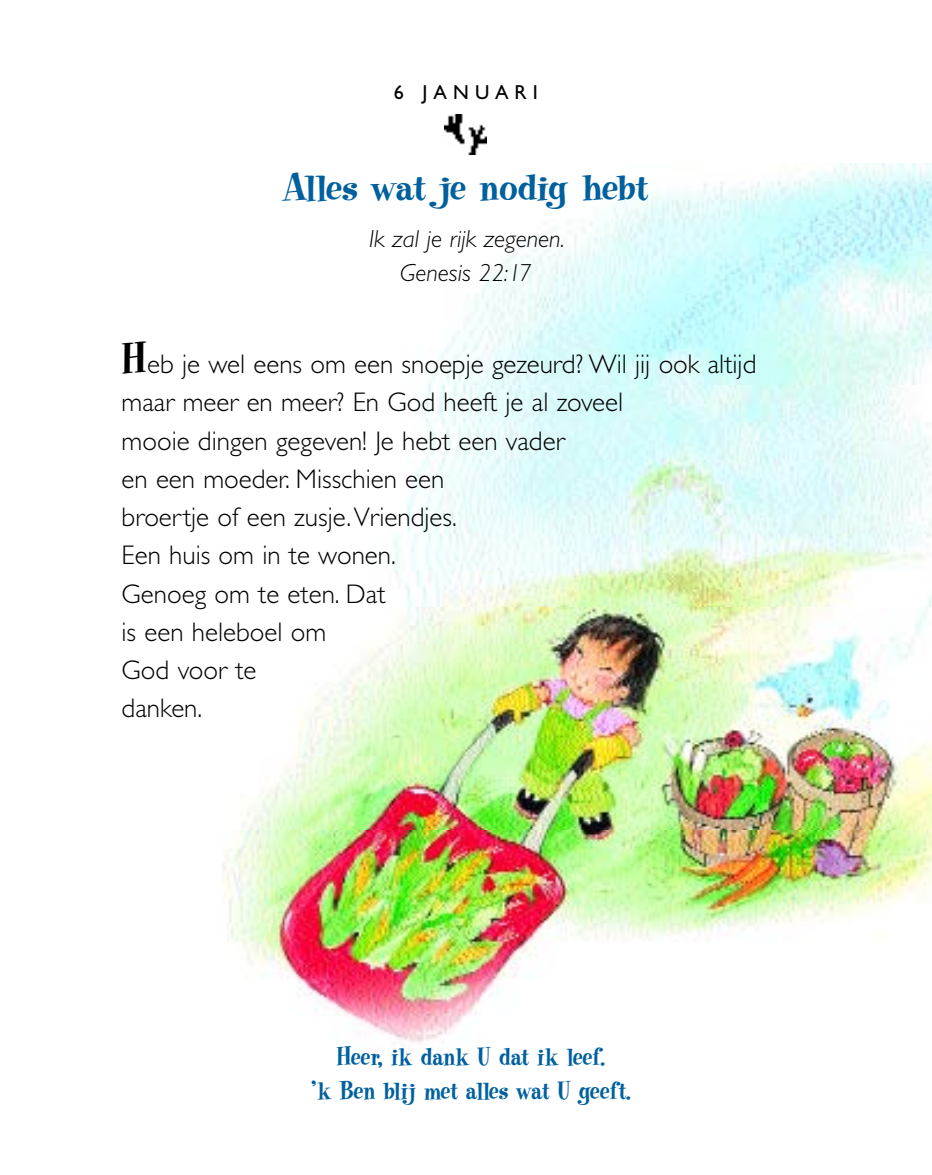
<style>
.page{position:relative;width:932px;height:1175px;background:#fff}
.page>*{position:absolute;margin:0;border:0;box-sizing:border-box;transform-origin:0 0}
.t1{font:40.5px "Heatwave";letter-spacing:-.02em;color:#00609e;scale:1.1 1}
.t2{font:300 27px/38.2px "Gill Sans";color:#000}
.t3{font:27px/33.8px "Heatwave";color:#00609e;text-align:center}
.t4{font:italic 300 24.75px/33.8px "Gill Sans";color:#000;text-align:center}
.t5{font:20.25px "Gill Sans";letter-spacing:.3em;color:#000}
.s1{font-family:"Heatwave";font-weight:400;font-size:45px}
</style>
<div class="page">
<img style="left:222px;top:163px;width:710px;height:887px">
<img style="left:444px;top:115px;width:42px;height:39px">
<p class="t5" style="left:394px;top:80px;width:145px">6 JANUARI</p>
<h1 class="t1" style="left:283px;top:163px;width:334px">Alles wat je nodig hebt</h1>
<p class="t4" style="left:369px;top:222px;width:197px">Ik zal je rijk zegenen.<br>Genesis 22:17</p>
<p class="t2" style="left:121px;top:345px;width:636px"><span class="s1">H</span>eb je wel eens om een snoepje gezeurd? Wil jij ook altijd maar meer en meer? En God heeft je al zoveel<br>mooie dingen gegeven! Je hebt een vader<br>en een moeder. Misschien een<br>broertje of een zusje. Vriendjes.<br>Een huis om in te wonen.<br>Genoeg om te eten. Dat<br>is een heleboel om<br>God voor te<br>danken.</p>
<p class="t3" style="left:311px;top:1040px;width:322px">Heer, ik dank U dat ik leef.<br>’k Ben blij met alles wat U geeft.</p>
</div>
